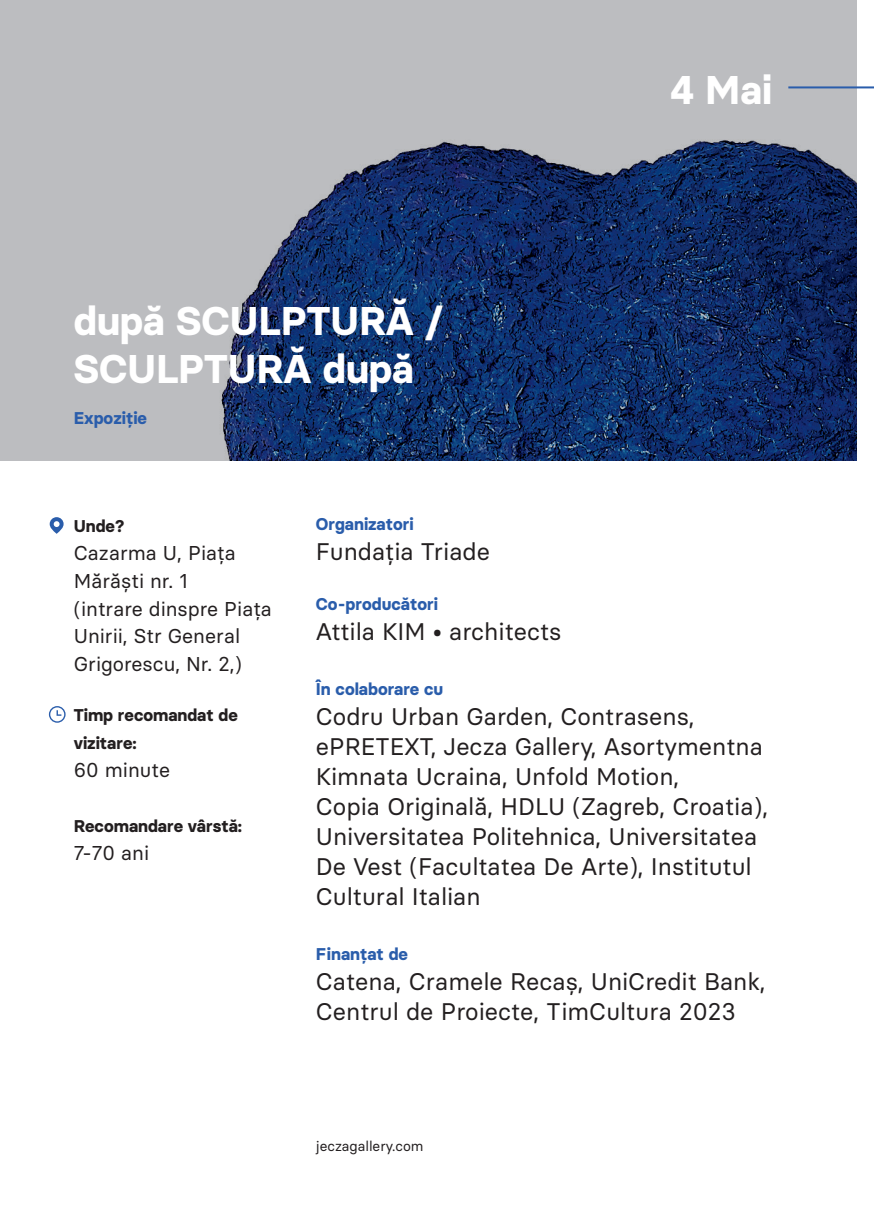
<style>
.page{position:relative;width:874px;height:1225px;background:#fff}
.page>*{position:absolute;margin:0;border:0;box-sizing:border-box;transform-origin:0 0}
.t1{font:700 40px/48px "Basier Square";color:#fff}
.t2{font:24px/30px "Basier Circle";color:#231f20}
.t3{font:20px/27.8px "Basier Square";color:#231f20}
.t4{font:20px "Basier Circle";color:#231f20}
.t5{font:700 17px "Basier Circle";color:#2a5dab}
.t6{font:700 17px/27.8px "Basier Circle";color:#231f20}
.t7{font:14px "Basier Circle";color:#231f20}
</style>
<div class="page">
<img style="left:0;top:0;width:856px;height:460px">
<svg style="left:50px;top:517px;width:14px;height:17px"></svg>
<hr style="left:788px;top:86px;width:85px;height:2px;background:#2a5dab">
<svg style="left:49px;top:706px;width:17px;height:16px"></svg>
<h1 class="t1" style="left:74px;top:297px;width:371px">după SCULPTURĂ /<br>SCULPTURĂ după</h1>
<p class="t5" style="left:74px;top:408px;width:75px">Expoziție</p>
<h1 class="t1" style="left:670px;top:65px;width:103px">4 Mai</h1>
<p class="t6" style="left:74px;top:512px;width:52px">Unde?</p>
<p class="t3" style="left:74px;top:539px;width:199px">Cazarma U, Piața<br>Mărăști nr. 1<br>(intrare dinspre Piața<br>Unirii, Str General<br>Grigorescu, Nr. 2,)</p>
<p class="t6" style="left:74px;top:701px;width:165px">Timp recomandat de vizitare:</p>
<p class="t4" style="left:74px;top:757px;width:98px">60 minute</p>
<p class="t6" style="left:74px;top:812px;width:170px">Recomandare vârstă:</p>
<p class="t4" style="left:74px;top:840px;width:77px">7-70 ani</p>
<p class="t5" style="left:316px;top:513px;width:99px">Organizatori</p>
<p class="t2" style="left:316px;top:536px;width:175px">Fundația Triade</p>
<p class="t5" style="left:316px;top:593px;width:123px">Co-producători</p>
<p class="t2" style="left:316px;top:616px;width:247px">Attila KIM • architects</p>
<p class="t5" style="left:316px;top:678px;width:129px">În colaborare cu</p>
<p class="t2" style="left:316px;top:701px;width:453px">Codru Urban Garden, Contrasens, ePRETEXT, Jecza Gallery, Asortymentna Kimnata Ucraina, Unfold Motion,<br>Copia Originală, HDLU (Zagreb, Croatia), Universitatea Politehnica, Universitatea De Vest (Facultatea De Arte), Institutul Cultural Italian</p>
<p class="t5" style="left:316px;top:943px;width:93px">Finanțat de</p>
<p class="t2" style="left:316px;top:966px;width:451px">Catena, Cramele Recaș, UniCredit Bank,<br>Centrul de Proiecte, TimCultura 2023</p>
<p class="t7" style="left:316px;top:1137px;width:109px">jeczagallery.com</p>
</div>
